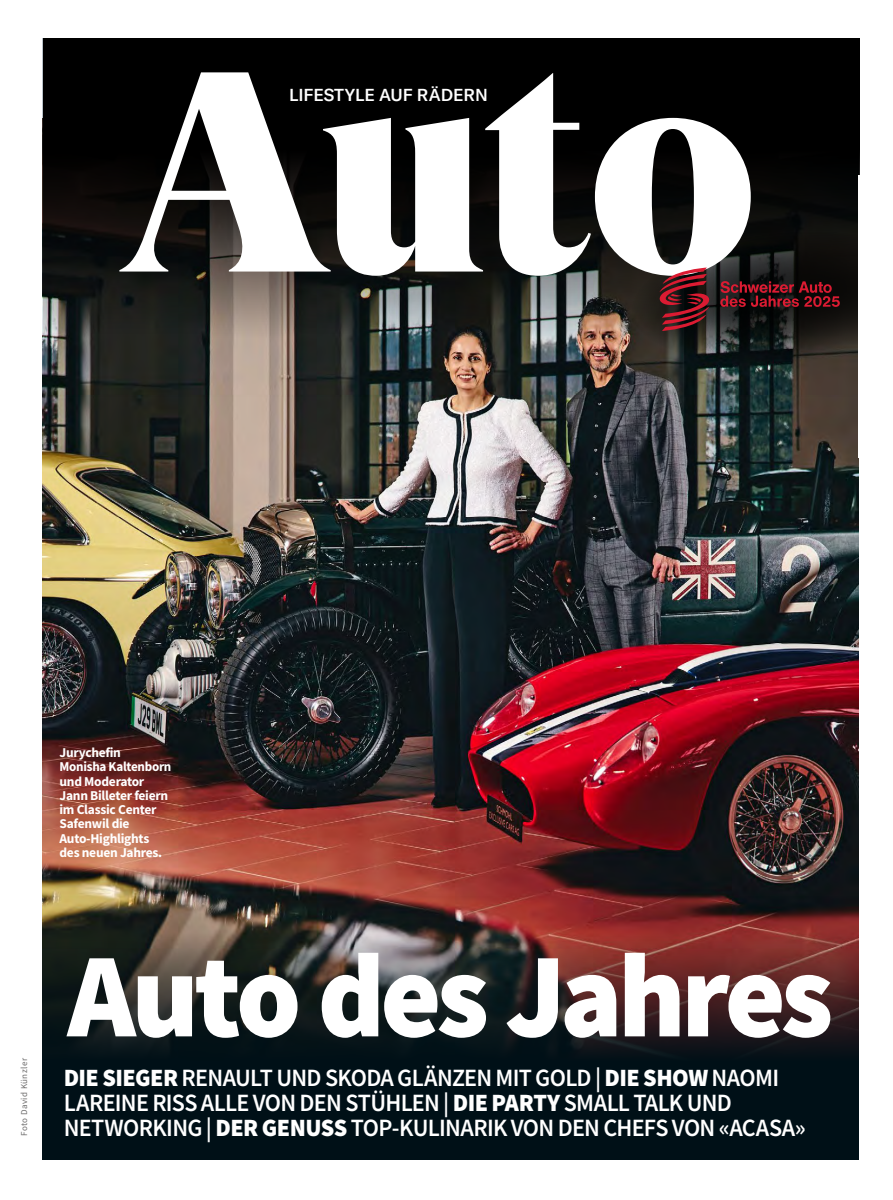
<style>
.page{position:relative;width:893px;height:1200px;background:#fff}
.page>*{position:absolute;margin:0;border:0;box-sizing:border-box;transform-origin:0 0}
.t1{font:284.25px "GT Super Display Super";color:#fff}
._200_Titel_SSans_72{font:900 120px "Source Sans Pro";letter-spacing:-.04em;color:#fff}
.t2{font:600 24.9px/24.9px "Source Sans Pro";letter-spacing:-.03em;color:#fff}
.t3{font:500 17.1px "GT America";color:#fff}
._800_Legi_SSans_Bold{font:700 13.5px/14.2px "Source Sans Pro";letter-spacing:-.02em;color:#fff}
._400_Fotobyline_x12{font:9px "Source Sans Pro";letter-spacing:.05em;color:#6d6c6c}
.s1{font-weight:900}
</style>
<div class="page">
<img style="left:43px;top:397px;width:816px;height:498px">
<svg style="left:43px;top:38px;width:816px;height:359px;background:#191817"></svg>
<svg style="left:42px;top:895px;width:817px;height:263px;background:#272022"></svg>
<svg style="left:628px;top:225px;width:231px;height:145px;background:#281c1b"></svg>
<p class="t1" style="left:118px;top:21px;width:641px">Auto</p>
<p class="t3" style="left:289px;top:84px;width:201px">LIFESTYLE AUF RÄDERN</p>
<p class="_800_Legi_SSans_Bold" style="left:60px;top:745px;width:113px">Jurychefin<br>Monisha Kaltenborn und Moderator<br>Jann Billeter feiern im Classic Center<br>Safenwil die<br>Auto-Highlights des neuen Jahres.</p>
<p class="_400_Fotobyline_x12" style="left:18px;top:1135px;width:80px;rotate:-90deg">Foto David Künzler</p>
<p class="_200_Titel_SSans_72" style="left:68px;top:913px;width:767px">Auto des Jahres</p>
<p class="t2" style="left:64px;top:1065px;width:743px"><span class="s1">DIE SIEGER</span> RENAULT UND SKODA GLÄNZEN MIT GOLD | <span class="s1">DIE SHOW</span> NAOMI<br>LAREINE RISS ALLE VON DEN STÜHLEN | <span class="s1">DIE PARTY</span> SMALL TALK UND<br>NETWORKING | <span class="s1">DER GENUSS</span> TOP-KULINARIK VON DEN CHEFS VON «ACASA»</p>
</div>
